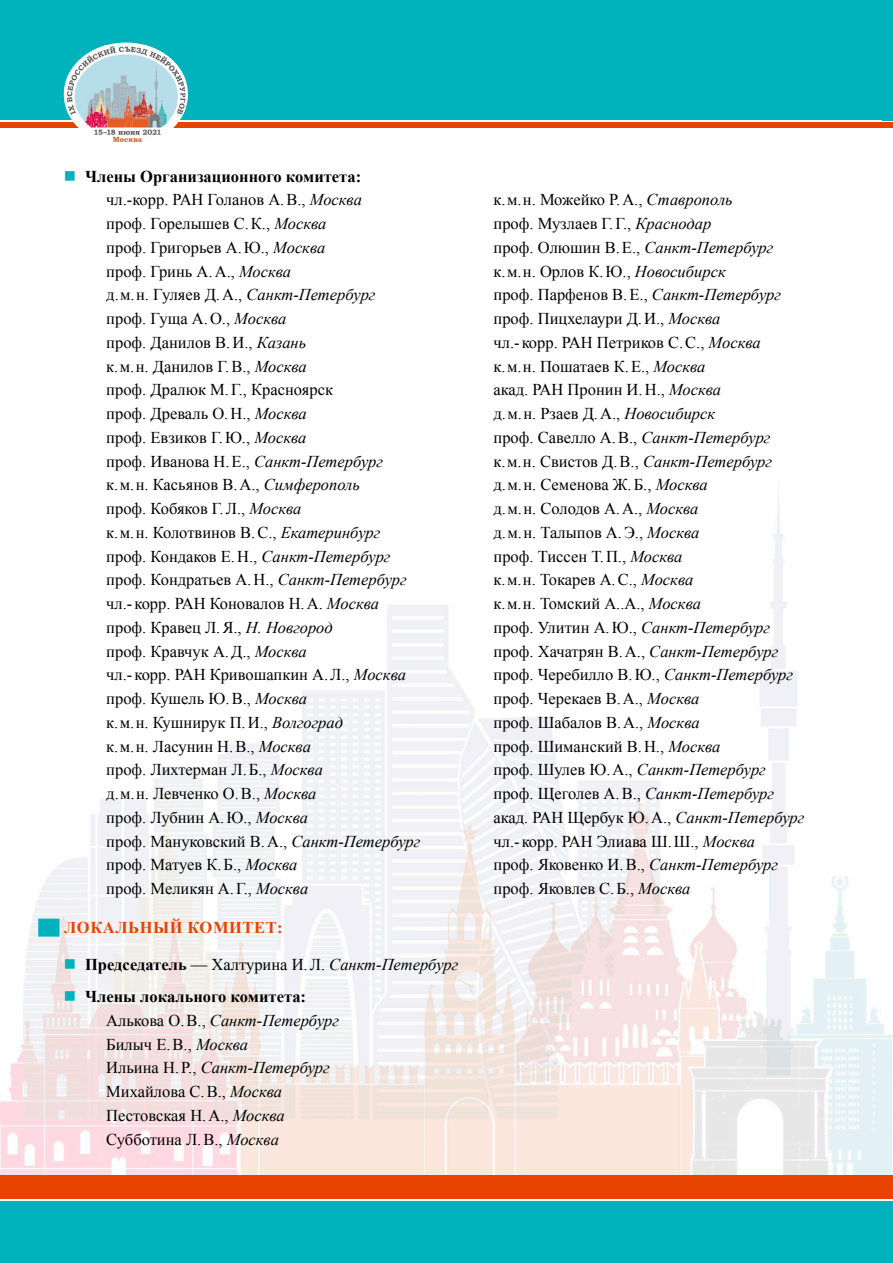
<style>
.page{position:relative;width:893px;height:1263px;background:#fff}
.page>*{position:absolute;margin:0;border:0;box-sizing:border-box;transform-origin:0 0}
.spisok_org{font:16.5px "Times New Roman";color:#000}
.spisok_org-2{font:italic 16.5px "Times New Roman";color:#000}
.t1{font:700 16.5px "Times New Roman";color:#000}
.spisok_org-3{font:16.5px "Times New Roman";letter-spacing:-.02em;color:#000}
.zagol{font:700 16.5px "Times New Roman";letter-spacing:.035em;color:#e84200}
.s1{font-style:italic}
.s2{font-weight:700;font-style:normal}
.s3{font-style:normal}
</style>
<div class="page">
<div style="left:0;top:0;width:893px;height:120px;background:#00b2bb"></div>
<div style="left:0;top:123px;width:893px;height:5px;background:#e84200"></div>
<img style="left:0;top:492px;width:893px;height:683px">
<div style="left:0;top:1202px;width:893px;height:61px;background:#00b2bb"></div>
<div style="left:0;top:1175px;width:893px;height:23px;background:#e84200"></div>
<div style="left:64px;top:43px;width:124px;height:103px;background:#fff;border-radius:50%"></div>
<img style="left:67px;top:45px;width:118px;height:97px">
<div style="left:38px;top:919px;width:22px;height:18px;background:#00b2bb"></div>
<svg style="left:65px;top:959px;width:10px;height:10px"></svg>
<svg style="left:65px;top:991px;width:10px;height:10px"></svg>
<p class="t1" style="left:85px;top:164px;width:278px">Члены Организационного комитета:</p>
<p class="spisok_org" style="left:106px;top:188px;width:257px">чл.-корр. РАН Голанов А.В., <span class="s1">Москва</span></p>
<p class="spisok_org" style="left:106px;top:212px;width:222px">проф. Горелышев С.К., <span class="s1">Москва</span></p>
<p class="spisok_org" style="left:106px;top:236px;width:221px">проф. Григорьев А.Ю., <span class="s1">Москва</span></p>
<p class="spisok_org" style="left:106px;top:259px;width:186px">проф. Гринь А.А., <span class="s1">Москва</span></p>
<p class="spisok_org" style="left:106px;top:283px;width:271px">д. м. н. Гуляев Д.А., <span class="s1">Санкт-Петербург</span></p>
<p class="spisok_org" style="left:106px;top:307px;width:182px">проф. Гуща А.О., <span class="s1">Москва</span></p>
<p class="spisok_org" style="left:106px;top:331px;width:201px">проф. Данилов В.И., <span class="s1">Казань</span></p>
<p class="spisok_org" style="left:106px;top:354px;width:202px">к. м. н. Данилов Г.В., <span class="s1">Москва</span></p>
<p class="spisok_org" style="left:106px;top:378px;width:228px">проф. Дралюк М.Г., Красноярск</p>
<p class="spisok_org" style="left:106px;top:402px;width:202px">проф. Древаль О.Н., <span class="s1">Москва</span></p>
<p class="spisok_org" style="left:106px;top:426px;width:202px">проф. Евзиков Г.Ю., <span class="s1">Москва</span></p>
<p class="spisok_org" style="left:106px;top:449px;width:278px">проф. Иванова Н.Е., <span class="s1">Санкт-Петербург</span></p>
<p class="spisok_org" style="left:106px;top:473px;width:255px">к. м. н. Касьянов В.А., <span class="s1">Симферополь</span></p>
<p class="spisok_org" style="left:106px;top:497px;width:197px">проф. Кобяков Г.Л., <span class="s1">Москва</span></p>
<p class="spisok_org" style="left:106px;top:521px;width:275px">к. м. н. Колотвинов В.С., <span class="s1">Екатеринбург</span></p>
<p class="spisok_org" style="left:106px;top:544px;width:286px">проф. Кондаков Е.Н., <span class="s1">Санкт-Петербург</span></p>
<p class="spisok_org" style="left:106px;top:568px;width:302px">проф. Кондратьев А.Н., <span class="s1">Санкт-Петербург</span></p>
<p class="spisok_org" style="left:106px;top:592px;width:274px">чл.‑ корр. РАН Коновалов Н.А. <span class="s1">Москва</span></p>
<p class="spisok_org" style="left:106px;top:616px;width:228px">проф. Кравец Л.Я., <span class="s1">Н. Новгород</span></p>
<p class="spisok_org" style="left:106px;top:639px;width:202px">проф. Кравчук А.Д., <span class="s1">Москва</span></p>
<p class="spisok_org" style="left:106px;top:663px;width:301px">чл.‑ корр. РАН Кривошапкин А.Л., <span class="s1">Москва</span></p>
<p class="spisok_org" style="left:106px;top:687px;width:202px">проф. Кушель Ю.В., <span class="s1">Москва</span></p>
<p class="spisok_org" style="left:106px;top:711px;width:238px">к. м. н. Кушнирук П.И., <span class="s1">Волгоград</span></p>
<p class="spisok_org" style="left:106px;top:734px;width:206px">к. м. н. Ласунин Н.В., <span class="s1">Москва</span></p>
<p class="spisok_org" style="left:106px;top:758px;width:218px">проф. Лихтерман Л.Б., <span class="s1">Москва</span></p>
<p class="spisok_org" style="left:106px;top:782px;width:212px">д. м. н. Левченко О.В., <span class="s1">Москва</span></p>
<p class="spisok_org" style="left:106px;top:806px;width:203px">проф. Лубнин А.Ю., <span class="s1">Москва</span></p>
<p class="spisok_org" style="left:106px;top:829px;width:315px">проф. Мануковский В.А., <span class="s1">Санкт-Петербург</span></p>
<p class="spisok_org" style="left:106px;top:853px;width:193px">проф. Матуев К.Б., <span class="s1">Москва</span></p>
<p class="spisok_org" style="left:106px;top:877px;width:203px">проф. Меликян А.Г., <span class="s1">Москва</span></p>
<p class="zagol" style="left:64px;top:916px;width:220px">ЛОКАЛЬНЫЙ КОМИТЕТ:</p>
<p class="spisok_org-2" style="left:85px;top:953px;width:375px"><span class="s2">Председатель</span> <span class="s3">— Халтурина И.Л.</span> Санкт-Петербург</p>
<p class="t1" style="left:85px;top:985px;width:223px">Члены локального комитета:</p>
<p class="spisok_org-2" style="left:106px;top:1009px;width:234px"><span class="s3">Алькова О.В.,</span> Санкт-Петербург</p>
<p class="spisok_org" style="left:106px;top:1032px;width:143px">Билыч Е.В., <span class="s1">Москва</span></p>
<p class="spisok_org-2" style="left:106px;top:1056px;width:225px"><span class="s3">Ильина Н.Р.,</span> Санкт-Петербург</p>
<p class="spisok_org" style="left:106px;top:1080px;width:177px">Михайлова С.В., <span class="s1">Москва</span></p>
<p class="spisok_org" style="left:106px;top:1104px;width:180px">Пестовская Н.А., <span class="s1">Москва</span></p>
<p class="spisok_org" style="left:106px;top:1127px;width:174px">Субботина Л.В., <span class="s1">Москва</span></p>
<p class="spisok_org-3" style="left:493px;top:188px;width:241px">к. м. н. Можейко Р.А., <span class="s1">Ставрополь</span></p>
<p class="spisok_org" style="left:493px;top:212px;width:219px">проф. Музлаев Г.Г., <span class="s1">Краснодар</span></p>
<p class="spisok_org" style="left:493px;top:236px;width:281px">проф. Олюшин В.Е., <span class="s1">Санкт-Петербург</span></p>
<p class="spisok_org" style="left:493px;top:259px;width:234px">к. м. н. Орлов К.Ю., <span class="s1">Новосибирск</span></p>
<p class="spisok_org" style="left:493px;top:283px;width:289px">проф. Парфенов В.Е., <span class="s1">Санкт-Петербург</span></p>
<p class="spisok_org" style="left:493px;top:307px;width:229px">проф. Пицхелаури Д.И., <span class="s1">Москва</span></p>
<p class="spisok_org" style="left:493px;top:331px;width:269px">чл.‑ корр. РАН Петриков С.С., <span class="s1">Москва</span></p>
<p class="spisok_org" style="left:493px;top:354px;width:214px">к. м. н. Пошатаев К.Е., <span class="s1">Москва</span></p>
<p class="spisok_org" style="left:493px;top:378px;width:229px">акад. РАН Пронин И.Н., <span class="s1">Москва</span></p>
<p class="spisok_org" style="left:493px;top:402px;width:223px">д. м. н. Рзаев Д.А., <span class="s1">Новосибирск</span></p>
<p class="spisok_org" style="left:493px;top:426px;width:278px">проф. Савелло А.В., <span class="s1">Санкт-Петербург</span></p>
<p class="spisok_org" style="left:493px;top:449px;width:280px">к. м. н. Свистов Д.В., <span class="s1">Санкт-Петербург</span></p>
<p class="spisok_org" style="left:493px;top:473px;width:216px">д. м. н. Семенова Ж.Б., <span class="s1">Москва</span></p>
<p class="spisok_org" style="left:493px;top:497px;width:207px">д. м. н. Солодов А.А., <span class="s1">Москва</span></p>
<p class="spisok_org" style="left:493px;top:521px;width:207px">д. м. н. Талыпов А.Э., <span class="s1">Москва</span></p>
<p class="spisok_org" style="left:493px;top:544px;width:190px">проф. Тиссен Т.П., <span class="s1">Москва</span></p>
<p class="spisok_org" style="left:493px;top:568px;width:201px">к. м. н. Токарев А.С., <span class="s1">Москва</span></p>
<p class="spisok_org" style="left:493px;top:592px;width:209px">к. м. н. Томский А..А., <span class="s1">Москва</span></p>
<p class="spisok_org" style="left:493px;top:616px;width:278px">проф. Улитин А.Ю., <span class="s1">Санкт-Петербург</span></p>
<p class="spisok_org" style="left:493px;top:639px;width:286px">проф. Хачатрян В.А., <span class="s1">Санкт-Петербург</span></p>
<p class="spisok_org" style="left:493px;top:663px;width:301px">проф. Черебилло В.Ю., <span class="s1">Санкт-Петербург</span></p>
<p class="spisok_org" style="left:493px;top:687px;width:207px">проф. Черекаев В.А., <span class="s1">Москва</span></p>
<p class="spisok_org" style="left:493px;top:711px;width:208px">проф. Шабалов В.А., <span class="s1">Москва</span></p>
<p class="spisok_org" style="left:493px;top:734px;width:228px">проф. Шиманский В.Н., <span class="s1">Москва</span></p>
<p class="spisok_org" style="left:493px;top:758px;width:274px">проф. Шулев Ю.А., <span class="s1">Санкт-Петербург</span></p>
<p class="spisok_org" style="left:493px;top:782px;width:282px">проф. Щеголев А.В., <span class="s1">Санкт-Петербург</span></p>
<p class="spisok_org" style="left:493px;top:806px;width:312px">акад. РАН Щербук Ю.А., <span class="s1">Санкт-Петербург</span></p>
<p class="spisok_org" style="left:493px;top:829px;width:263px">чл.‑ корр. РАН Элиава Ш.Ш., <span class="s1">Москва</span></p>
<p class="spisok_org" style="left:493px;top:853px;width:286px">проф. Яковенко И.В., <span class="s1">Санкт-Петербург</span></p>
<p class="spisok_org" style="left:493px;top:877px;width:198px">проф. Яковлев С.Б., <span class="s1">Москва</span></p>
</div>
